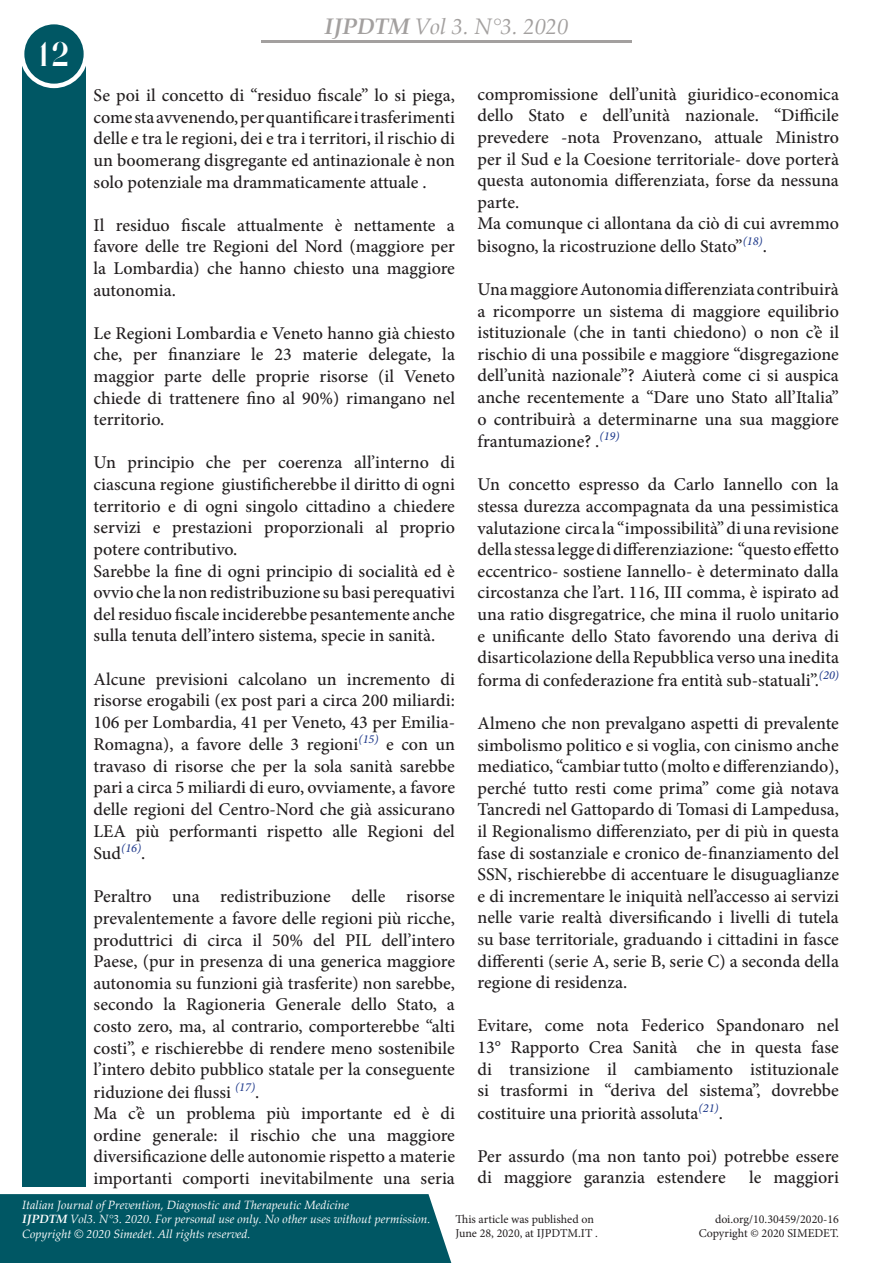
<style>
.page{position:relative;width:893px;height:1263px;background:#fff}
.page>*{position:absolute;margin:0;border:0;box-sizing:border-box;transform-origin:0 0}
.t1{font:28.5px "Athene";color:#fff}
.t2{font:italic 22.5px "Palatino Linotype";color:#a3a09f}
.t3{font:500 18px/21.6px "Minion Pro";color:#231f20;text-align:justify}
.t4{font:italic 12px/14.4px "Palatino Linotype";color:#fff}
.t5{font:12px/14.4px "Minion Pro";color:#231f20}
.s1{font-weight:700}
</style>
<div class="page">
<div style="left:0;top:1194px;width:452px;height:69px;background:#005764"></div>
<div style="left:22px;top:54px;width:64px;height:1133px;background:#005764"></div>
<div style="left:22px;top:22px;width:64px;height:64px;background:#005764;border-radius:50%"></div>
<div style="left:20px;top:20px;width:68px;height:68px;border:4px solid #fff;border-radius:50%"></div>
<hr style="left:261px;top:40px;width:371px;height:3px;background:#a3a09f">
<h1 class="t1" style="left:39px;top:39px;width:31px">12</h1>
<p class="t2" style="left:325px;top:10px;width:245px"><span class="s1">IJPDTM</span> Vol 3. N°3. 2020</p>
<p class="t3" style="left:94px;top:85px;width:363px">Se poi il concetto di “residuo fiscale” lo si piega, come sta avvenendo, per quantificare i trasferimenti delle e tra le regioni, dei e tra i territori, il rischio di un boomerang disgregante ed antinazionale è non solo potenziale ma drammaticamente attuale .</p>
<p class="t3" style="left:94px;top:214px;width:363px">Il residuo fiscale attualmente è nettamente a favore delle tre Regioni del Nord (maggiore per la Lombardia) che hanno chiesto una maggiore autonomia.</p>
<p class="t3" style="left:94px;top:322px;width:363px">Le Regioni Lombardia e Veneto hanno già chiesto che, per finanziare le 23 materie delegate, la maggior parte delle proprie risorse (il Veneto chiede di trattenere fino al 90%) rimangano nel territorio.</p>
<p class="t3" style="left:94px;top:452px;width:363px;text-align:left">Un principio che per coerenza all’interno di ciascuna regione giustificherebbe il diritto di ogni territorio e di ogni singolo cittadino a chiedere servizi e prestazioni proporzionali al proprio potere contributivo.<br>Sarebbe la fine di ogni principio di socialità ed è ovvio che la non redistribuzione su basi perequativi del residuo fiscale inciderebbe pesantemente anche sulla tenuta dell’intero sistema, specie in sanità.</p>
<p class="t3" style="left:94px;top:668px;width:363px">Alcune previsioni calcolano un incremento di risorse erogabili (ex post pari a circa 200 miliardi:<br>106 per Lombardia, 41 per Veneto, 43 per Emilia-Romagna), a favore delle 3 regioni<sup>(15)</sup> e con un travaso di risorse che per la sola sanità sarebbe pari a circa 5 miliardi di euro, ovviamente, a favore delle regioni del Centro-Nord che già assicurano LEA più performanti rispetto alle Regioni del Sud<sup>(16)</sup>.</p>
<p class="t3" style="left:94px;top:886px;width:363px;text-align:left">Peraltro una redistribuzione delle risorse prevalentemente a favore delle regioni più ricche, produttrici di circa il 50% del PIL dell’intero Paese, (pur in presenza di una generica maggiore autonomia su funzioni già trasferite) non sarebbe, secondo la Ragioneria Generale dello Stato, a costo zero, ma, al contrario, comporterebbe “alti costi”, e rischierebbe di rendere meno sostenibile l’intero debito pubblico statale per la conseguente riduzione dei flussi <sup>(17)</sup>.<br>Ma c’è un problema più importante ed è di ordine generale: il rischio che una maggiore diversificazione delle autonomie rispetto a materie importanti comporti inevitabilmente una seria</p>
<p class="t3" style="left:477px;top:83px;width:363px;text-align:left">compromissione dell’unità giuridico-economica dello Stato e dell’unità nazionale. “Difficile prevedere -nota Provenzano, attuale Ministro per il Sud e la Coesione territoriale- dove porterà questa autonomia differenziata, forse da nessuna parte.<br>Ma comunque ci allontana da ciò di cui avremmo bisogno, la ricostruzione dello Stato”<sup>(18)</sup>.</p>
<p class="t3" style="left:478px;top:278px;width:363px">Una maggiore Autonomia differenziata contribuirà a ricomporre un sistema di maggiore equilibrio istituzionale (che in tanti chiedono) o non c’è il rischio di una possibile e maggiore “disgregazione dell’unità nazionale”? Aiuterà come ci si auspica anche recentemente a “Dare uno Stato all’Italia” o contribuirà a determinarne una sua maggiore frantumazione? .<sup>(19)</sup></p>
<p class="t3" style="left:477px;top:474px;width:363px">Un concetto espresso da Carlo Iannello con la stessa durezza accompagnata da una pessimistica valutazione circa la “impossibilità” di una revisione della stessa legge di differenziazione: “questo effetto eccentrico- sostiene Iannello- è determinato dalla circostanza che l’art. 116, III comma, è ispirato ad una ratio disgregatrice, che mina il ruolo unitario e unificante dello Stato favorendo una deriva di disarticolazione della Repubblica verso una inedita forma di confederazione fra entità sub-statuali”.<sup>(20)</sup></p>
<p class="t3" style="left:477px;top:712px;width:363px">Almeno che non prevalgano aspetti di prevalente simbolismo politico e si voglia, con cinismo anche mediatico, “cambiar tutto (molto e differenziando), perché tutto resti come prima” come già notava Tancredi nel Gattopardo di Tomasi di Lampedusa, il Regionalismo differenziato, per di più in questa fase di sostanziale e cronico de-finanziamento del SSN, rischierebbe di accentuare le disuguaglianze e di incrementare le iniquità nell’accesso ai servizi nelle varie realtà diversificando i livelli di tutela su base territoriale, graduando i cittadini in fasce differenti (serie A, serie B, serie C) a seconda della regione di residenza.</p>
<p class="t3" style="left:477px;top:1015px;width:363px">Evitare, come nota Federico Spandonaro nel 13° Rapporto Crea Sanità che in questa fase di transizione il cambiamento istituzionale si trasformi in “deriva del sistema”, dovrebbe costituire una priorità assoluta<sup>(21)</sup>.</p>
<p class="t3" style="left:477px;top:1145px;width:363px">Per assurdo (ma non tanto poi) potrebbe essere di maggiore garanzia estendere</p>
<p class="t3" style="left:749px;top:1167px;width:91px">le maggiori</p>
<p class="t4" style="left:22px;top:1197px;width:410px">Italian Journal of Prevention, Diagnostic and Therapeutic Medicine<br><span class="s1">IJPDTM</span> Vol3. N°3. 2020. For personal use only. No other uses without permission.<br>Copyright © 2020 Simedet. All rights reserved.</p>
<p class="t5" style="left:455px;top:1212px;width:144px">This article was published on<br>June 28, 2020, at IJPDTM.IT .</p>
<p class="t5" style="left:699px;top:1212px;width:142px;text-align:right">doi.org/10.30459/2020-16<br>Copyright © 2020 SIMEDET.</p>
</div>
